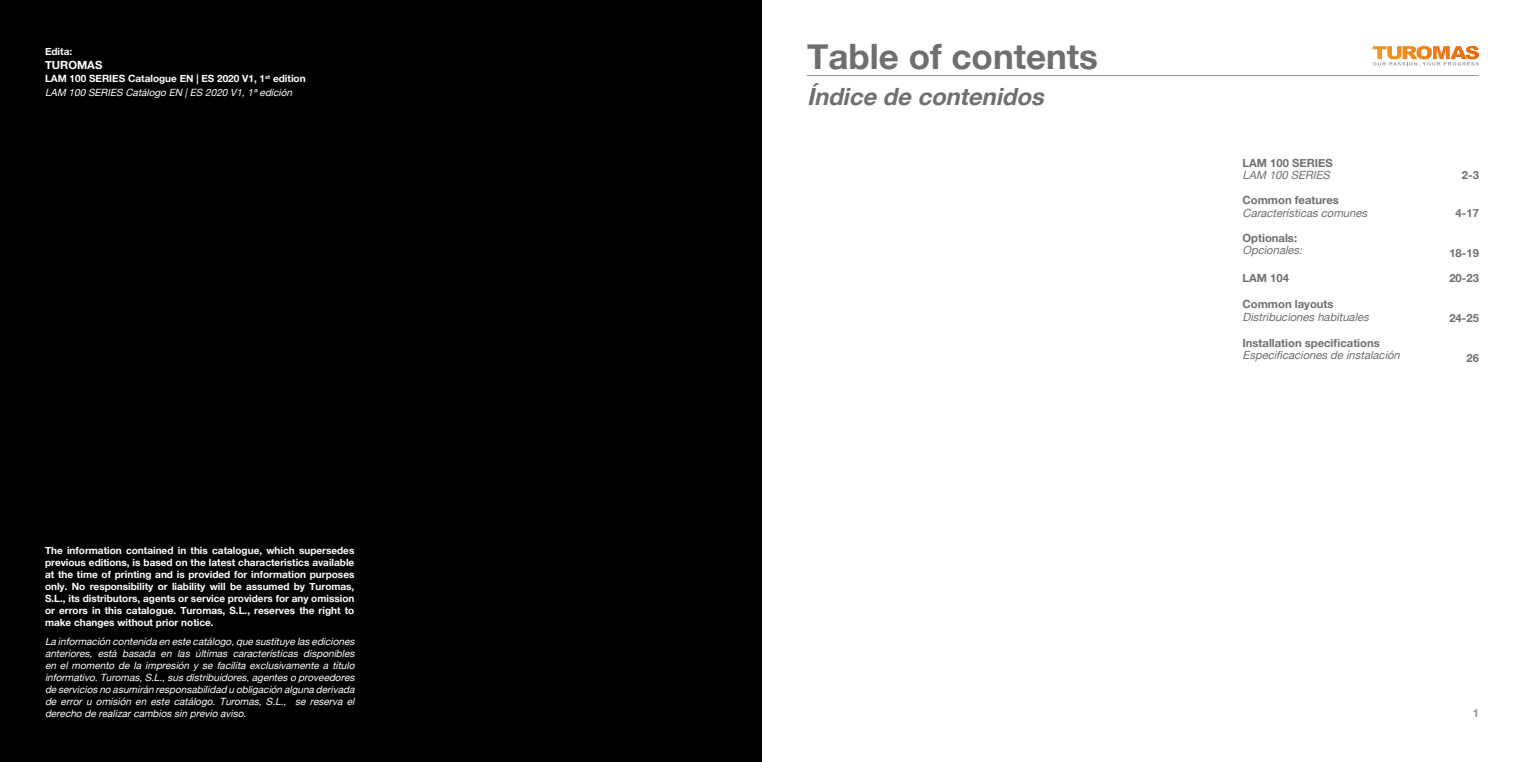
<style>
.page{position:relative;width:1524px;height:762px;background:#fff}
.page>*{position:absolute;margin:0;border:0;box-sizing:border-box;transform-origin:0 0}
.t1{font:700 35px "Helvetica Neue";color:#706f6f}
.t2{font:italic 700 23.75px "Helvetica Neue";color:#706f6f}
.t3{font:700 11.25px "Helvetica Neue";color:#706f6f}
.t4{font:italic 11.25px "Helvetica Neue";color:#706f6f}
.t5{font:700 11.25px "Helvetica Neue";color:#fff}
.t6{font:700 11.25px "Helvetica Neue";color:#929292}
.t7{font:700 10px/12px "Helvetica Neue";color:#fff}
.t8{font:italic 10px/12px "Helvetica Neue";color:#fff;text-align:justify}
.s1{font-weight:400;font-style:italic}
</style>
<div class="page">
<hr style="left:807px;top:75px;width:672px;height:1px;background:#929292">
<svg style="left:1372px;top:46px;width:107px;height:20px"></svg>
<div style="left:0;top:0;width:762px;height:762px;background:#000"></div>
<p class="t7" style="left:45px;top:45px;width:29px">Edita:</p>
<p class="t5" style="left:45px;top:58px;width:59px">TUROMAS</p>
<p class="t7" style="left:45px;top:72px;width:262px;line-height:13.8px">LAM 100 SERIES Catalogue EN | ES 2020 V1, 1<sup>st</sup> edition<br><span class="s1">LAM 100 SERIES Catálogo EN |ES 2020 V1,1ªedición</span></p>
<p class="t7" style="left:45px;top:544px;width:311px;text-align:justify">The information contained in this catalogue, which supersedes previous editions, is based on the latest characteristics available at the time of printing and is provided for information purposes only. No responsibility or liability will be assumed by Turomas, S.L., its distributors, agents or service providers for any omission or errors in this catalogue. Turomas, S.L., reserves the right to make changes without prior notice.</p>
<p class="t8" style="left:45px;top:635px;width:313px">La información contenida en este catálogo,que sustituye las ediciones anteriores, está basada en las últimas características disponibles en el momento de la impresión y se facilita exclusivamente a título informativo.Turomas,S.L.,sus distribuidores,agentes o proveedores de servicios no asumirán responsabilidad u obligación alguna derivada de error u omisión en este catálogo. Turomas, S.L., se reserva el derecho de realizarcambios sin previo aviso.</p>
<h1 class="t1" style="left:807px;top:34px;width:292px">Table of contents</h1>
<h2 class="t2" style="left:807px;top:82px;width:244px">Índice de contenidos</h2>
<p class="t3" style="left:1242px;top:156px;width:92px">LAM 100 SERIES</p>
<p class="t4" style="left:1242px;top:168px;width:92px">LAM 100 SERIES</p>
<p class="t3" style="left:1242px;top:193px;width:98px">Common features</p>
<p class="t4" style="left:1242px;top:206px;width:129px">Características comunes</p>
<p class="t3" style="left:1242px;top:231px;width:56px">Optionals:</p>
<p class="t4" style="left:1242px;top:243px;width:64px">Opcionales:</p>
<p class="t3" style="left:1242px;top:271px;width:48px">LAM 104</p>
<p class="t3" style="left:1242px;top:297px;width:93px">Common layouts</p>
<p class="t4" style="left:1242px;top:310px;width:131px">Distribuciones habituales</p>
<p class="t3" style="left:1242px;top:336px;width:139px">Installation specifications</p>
<p class="t4" style="left:1242px;top:348px;width:162px">Especificaciones de instalación</p>
<p class="t3" style="left:1462px;top:168px;width:19px">2-3</p>
<p class="t3" style="left:1455px;top:206px;width:25px">4-17</p>
<p class="t3" style="left:1449px;top:246px;width:31px">18-19</p>
<p class="t3" style="left:1449px;top:271px;width:31px">20-23</p>
<p class="t3" style="left:1449px;top:311px;width:31px">24-25</p>
<p class="t3" style="left:1466px;top:351px;width:14px">26</p>
<p class="t6" style="left:1472px;top:706px;width:8px">1</p>
</div>
